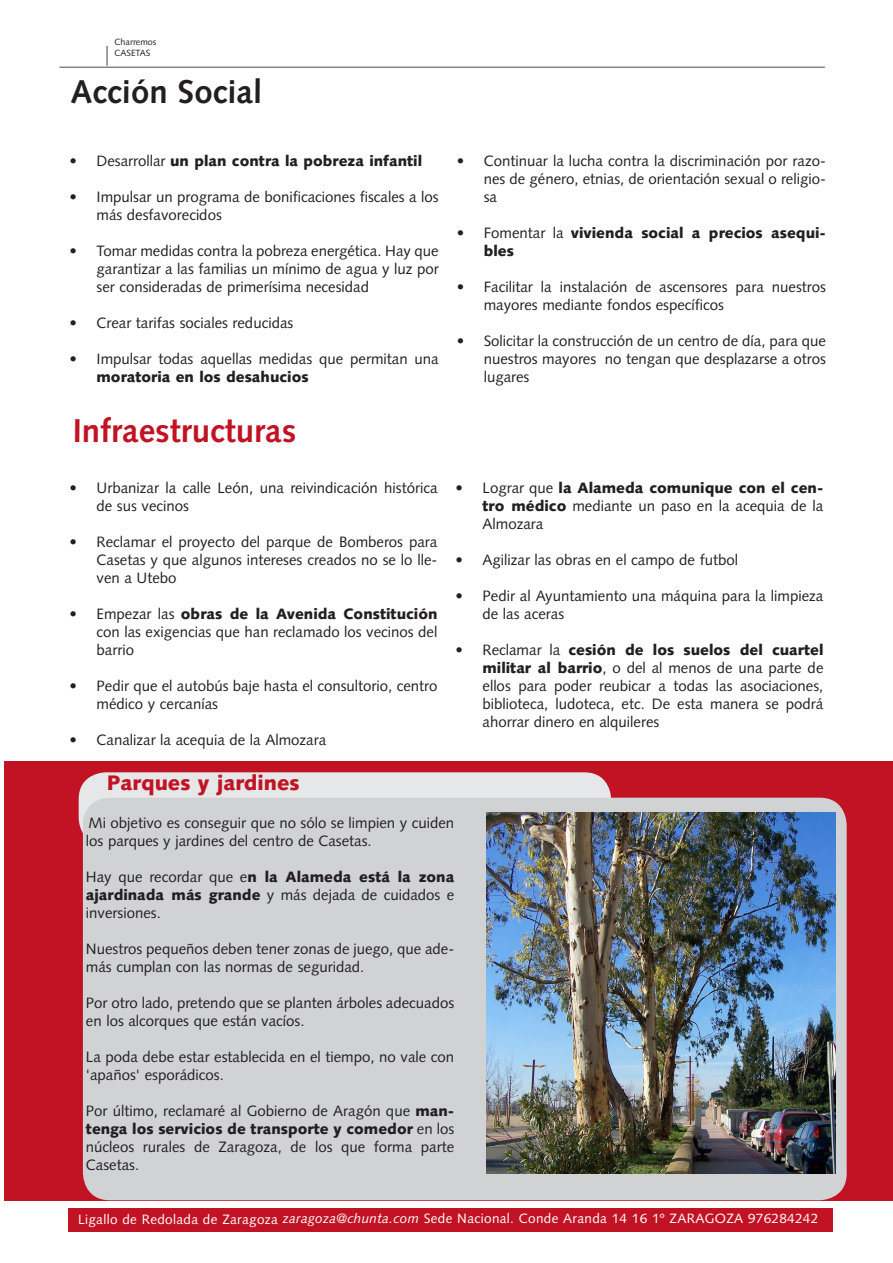
<style>
.page{position:relative;width:893px;height:1263px;background:#fff}
.page>*{position:absolute;margin:0;border:0;box-sizing:border-box;transform-origin:0 0}
.t1{font:700 33px "Syntax LT Std";color:#c21324}
.t2{font:700 33px "Syntax LT Std";color:#231f20}
.t3{font:900 21px "Syntax LT Std";color:#c21324}
.t4{font:15px/18px "Syntax LT Std";color:#231f20}
.t5{font:900 15px/18px "Syntax LT Std";color:#231f20}
.t6{font:13.5px "Syntax LT Std";letter-spacing:.025em;color:#fff}
.t7{font:9px "Syntax LT Std";color:#231f20}
.s1{font-weight:400}
.s2{font-weight:900}
.s3{font-style:italic}
</style>
<div class="page">
<div style="left:68px;top:1208px;width:765px;height:24px;background:#c21324"></div>
<hr style="left:60px;top:67px;width:765px;height:1px;background:#808285">
<hr style="left:106px;top:46px;width:2px;height:20px;background:#808285">
<div style="left:5px;top:761px;width:888px;height:440px;background:#c21324"></div>
<div style="left:79px;top:772px;width:532px;height:73px;background:#e6e7e9;border-radius:27px"></div>
<div style="left:83px;top:798px;width:764px;height:402px;background:#d1d2d4;border-radius:27px"></div>
<img style="left:487px;top:812px;width:349px;height:362px">
<p class="t7" style="left:115px;top:36px;width:43px">Charremos</p>
<p class="t7" style="left:115px;top:47px;width:37px">CASETAS</p>
<p class="t2" style="left:71px;top:72px;width:193px">Acción Social</p>
<p class="t5" style="left:70px;top:152px;width:354px"><span class="s1">• Desarrollar</span> un plan contra la pobreza infantil</p>
<p class="t4" style="left:97px;top:188px;width:344px;text-indent:-27px">• Impulsar un programa de bonificaciones fiscales a los más desfavorecidos</p>
<p class="t4" style="left:97px;top:242px;width:344px;text-align:justify;text-indent:-27px">• Tomar medidas contra la pobreza energética. Hay que garantizar a las familias un mínimo de agua y luz por ser consideradas de primerísima necesidad</p>
<p class="t4" style="left:70px;top:314px;width:225px">• Crear tarifas sociales reducidas</p>
<p class="t4" style="left:97px;top:350px;width:344px;text-indent:-27px">• Impulsar todas aquellas medidas que permitan una <span class="s2">moratoria en los desahucios</span></p>
<p class="t1" style="left:73px;top:412px;width:225px">Infraestructuras</p>
<p class="t4" style="left:97px;top:479px;width:342px;text-indent:-27px">• Urbanizar la calle León, una reivindicación histórica de sus vecinos</p>
<p class="t4" style="left:97px;top:533px;width:342px;text-align:justify;text-indent:-27px">• Reclamar el proyecto del parque de Bomberos para Casetas y que algunos intereses creados no se lo lle&shy;ven a Utebo</p>
<p class="t4" style="left:97px;top:605px;width:342px;text-align:justify;text-indent:-27px">• Empezar las <span class="s2">obras de la Avenida Constitución </span>con las exigencias que han reclamado los vecinos del barrio</p>
<p class="t4" style="left:97px;top:677px;width:342px;text-indent:-27px">• Pedir que el autobús baje hasta el consultorio, centro médico y cercanías</p>
<p class="t4" style="left:70px;top:731px;width:258px">• Canalizar la acequia de la Almozara</p>
<p class="t4" style="left:484px;top:152px;width:344px;text-align:justify;text-indent:-27px">• Continuar la lucha contra la discriminación por razo&shy;nes de género, etnias, de orientación sexual o religio&shy;sa</p>
<p class="t5" style="left:484px;top:224px;width:344px;text-indent:-27px"><span class="s1">• Fomentar la</span> vivienda social a precios asequi&shy;bles</p>
<p class="t4" style="left:484px;top:278px;width:344px;text-indent:-27px">• Facilitar la instalación de ascensores para nuestros mayores mediante fondos específicos</p>
<p class="t4" style="left:484px;top:332px;width:344px;text-align:justify;text-indent:-27px">• Solicitar la construcción de un centro de día, para que nuestros mayores no tengan que desplazarse a otros lugares</p>
<p class="t4" style="left:482px;top:479px;width:342px;text-align:justify;text-indent:-27px">• Lograr que <span class="s2">la Alameda comunique con el cen&shy;tro médico</span> mediante un paso en la acequia de la Almozara</p>
<p class="t4" style="left:455px;top:551px;width:284px">• Agilizar las obras en el campo de futbol</p>
<p class="t4" style="left:482px;top:587px;width:342px;text-indent:-27px">• Pedir al Ayuntamiento una máquina para la limpieza de las aceras</p>
<p class="t4" style="left:482px;top:641px;width:342px;text-align:justify;text-indent:-27px">• Reclamar la <span class="s2">cesión de los suelos del cuartel militar al barrio</span>, o del al menos de una parte de ellos para poder reubicar a todas las asociaciones, biblioteca, ludoteca, etc. De esta manera se podrá ahorrar dinero en alquileres</p>
<p class="t3" style="left:107px;top:770px;width:194px">Parques y jardines</p>
<p class="t4" style="left:86px;top:814px;width:370px">Mi objetivo es conseguir que no sólo se limpien y cuiden los parques y jardines del centro de Casetas.</p>
<p class="t4" style="left:86px;top:868px;width:370px;text-align:justify">Hay que recordar que e<span class="s2">n la Alameda está la zona ajardinada más grande</span> y más dejada de cuidados e inversiones.</p>
<p class="t4" style="left:86px;top:940px;width:370px">Nuestros pequeños deben tener zonas de juego, que ade&shy;más cumplan con las normas de seguridad.</p>
<p class="t4" style="left:86px;top:994px;width:370px">Por otro lado, pretendo que se planten árboles adecuados en los alcorques que están vacíos.</p>
<p class="t4" style="left:86px;top:1048px;width:370px">La poda debe estar establecida en el tiempo, no vale con 'apaños' esporádicos.</p>
<p class="t4" style="left:86px;top:1102px;width:370px;text-align:justify">Por último, reclamaré al Gobierno de Aragón que <span class="s2">man&shy;tenga los servicios de transporte y comedor</span> en los núcleos rurales de Zaragoza, de los que forma parte Casetas.</p>
<p class="t6" style="left:78px;top:1211px;width:742px">Ligallo de Redolada de Zaragoza <span class="s3">zaragoza@chunta.com</span> Sede Nacional. Conde Aranda 14 16 1º ZARAGOZA 976284242</p>
</div>
